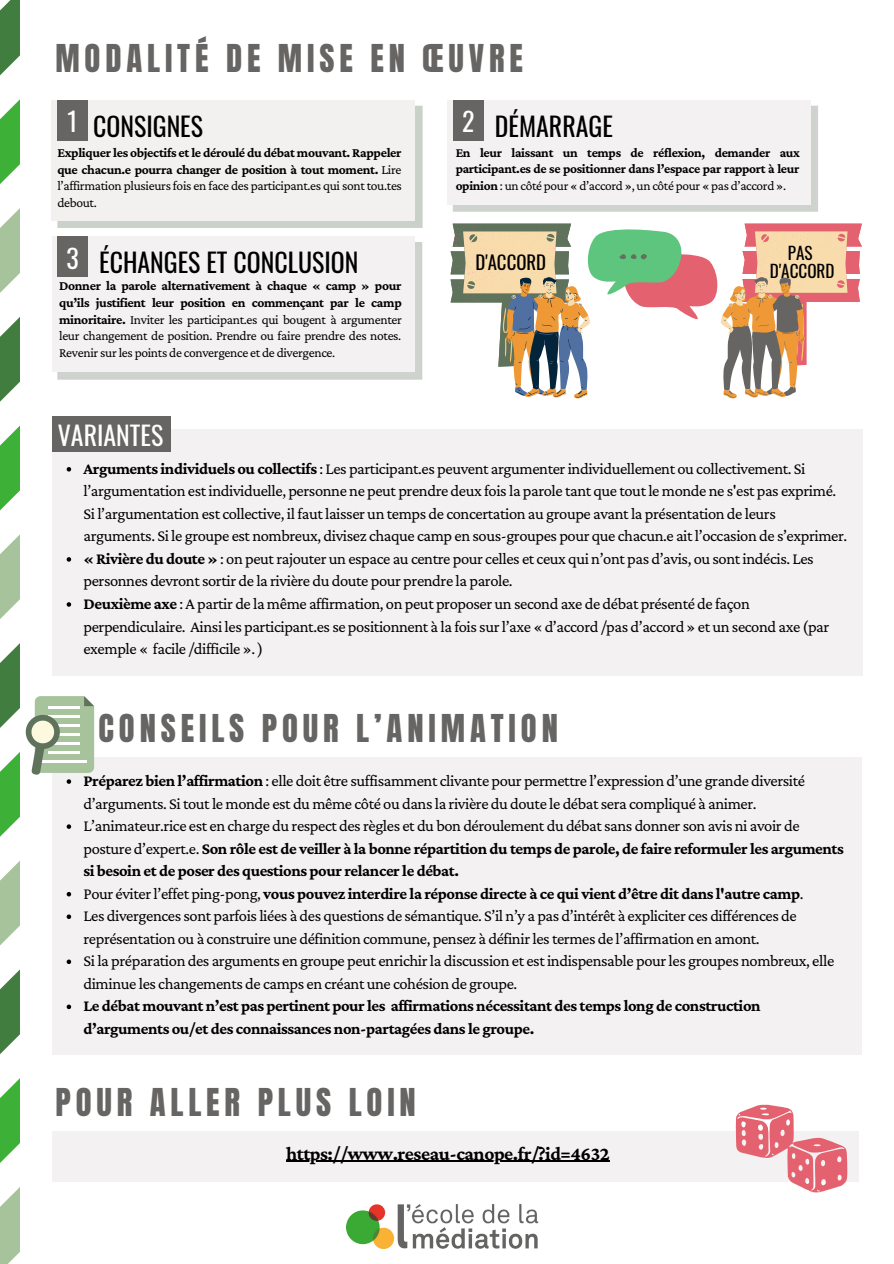
<style>
.page{position:relative;width:894px;height:1264px;background:#fff}
.page>*{position:absolute;margin:0;border:0;box-sizing:border-box;transform-origin:0 0}
.t1{font:32.7px "Anton";letter-spacing:.15em;color:#666563}
.t2{font:25.8px "Oswald";color:#000}
.t3{font:25.8px "Oswald";color:#fff}
.t4{font:700 19.5px "Crimson Pro";letter-spacing:-.025em;color:#000}
.t5{font:18.75px "Oswald";color:#000}
.t6{font:17.1px "Oswald";color:#000}
.t7{font:16.5px/22.5px "Crimson Pro";letter-spacing:-.025em;color:#000}
.t8{font:700 16.5px/22.5px "Crimson Pro";letter-spacing:-.025em;color:#000}
.t9{font:13.5px/17px "Crimson Pro";letter-spacing:-.025em;color:#000;text-align:justify}
.t10{font:700 13.5px/17px "Crimson Pro";letter-spacing:-.025em;color:#000;text-align:justify}
.t11{font:700 13.35px/16.6px "Crimson Pro";letter-spacing:-.025em;color:#000;text-align:justify}
.s1{font-weight:400}
.s2{font-weight:700}
</style>
<div class="page">
<svg style="left:0;top:278px;width:20px;height:985px"></svg>
<div style="left:52px;top:757px;width:809px;height:297px;background:#f3f1f1"></div>
<svg style="left:67px;top:824px;width:4px;height:4px"></svg>
<svg style="left:67px;top:892px;width:4px;height:4px"></svg>
<svg style="left:67px;top:914px;width:4px;height:5px"></svg>
<svg style="left:67px;top:959px;width:4px;height:5px"></svg>
<svg style="left:67px;top:1004px;width:4px;height:5px"></svg>
<svg style="left:25px;top:696px;width:69px;height:87px"></svg>
<div style="left:52px;top:1131px;width:806px;height:50px;background:#f3f1f1"></div>
<svg style="left:735px;top:1104px;width:124px;height:89px"></svg>
<img style="left:346px;top:1204px;width:193px;height:46px">
<svg style="left:0;top:0;width:422px;height:228px"></svg>
<div style="left:52px;top:100px;width:363px;height:120px;background:#f2f1f0"></div>
<div style="left:57px;top:100px;width:31px;height:41px;background:#666563"></div>
<svg style="left:57px;top:242px;width:365px;height:138px;background:#d1d4cf"></svg>
<div style="left:52px;top:236px;width:362px;height:136px;background:#f3f1f1"></div>
<div style="left:57px;top:236px;width:31px;height:41px;background:#666563"></div>
<svg style="left:452px;top:106px;width:365px;height:106px;background:#d3d8d2"></svg>
<div style="left:447px;top:100px;width:363px;height:104px;background:#f3f1f1"></div>
<div style="left:452px;top:100px;width:31px;height:41px;background:#666563"></div>
<div style="left:52px;top:429px;width:810px;height:246px;background:#f3f1f1"></div>
<svg style="left:67px;top:467px;width:4px;height:4px"></svg>
<svg style="left:67px;top:557px;width:4px;height:4px"></svg>
<svg style="left:67px;top:602px;width:4px;height:4px"></svg>
<div style="left:52px;top:416px;width:119px;height:36px;background:#666563"></div>
<svg style="left:450px;top:224px;width:411px;height:175px"></svg>
<hr style="left:286px;top:1160px;width:323px;height:1px;background:#000">
<p class="t1" style="left:55px;top:35px;width:469px">MODALITÉ DE MISE EN ŒUVRE</p>
<p class="t3" style="left:68px;top:101px;width:12px">1</p>
<p class="t2" style="left:93px;top:106px;width:111px">CONSIGNES</p>
<p class="t10" style="left:57px;top:144px;width:346px">Expliquer les objectifs et le déroulé du débat mouvant. Rappeler que chacun.e pourra changer de position à tout moment. <span class="s1">Lire l’affirmation plusieurs fois en face des participant.es qui sont tou.tes debout.</span></p>
<p class="t3" style="left:67px;top:238px;width:14px">3</p>
<p class="t2" style="left:99px;top:242px;width:260px">ÉCHANGES ET CONCLUSION</p>
<p class="t9" style="left:59px;top:277px;width:344px"><span class="s2">Donner la parole alternativement à chaque « camp » pour qu’ils justifient leur position en commençant par le camp minoritaire.</span> Inviter les participant.es qui bougent à argumenter leur changement de position. Prendre ou faire prendre des notes.<br>Revenir sur les points de convergence et de divergence.</p>
<p class="t3" style="left:58px;top:415px;width:107px">VARIANTES</p>
<p class="t3" style="left:462px;top:101px;width:14px">2</p>
<p class="t2" style="left:495px;top:106px;width:119px">DÉMARRAGE</p>
<p class="t11" style="left:455px;top:144px;width:346px">En leur laissant un temps de réflexion, demander aux participant.es de se positionner dans l’espace par rapport à leur opinion <span class="s1">: un côté pour « d’accord », un côté pour « pas d’accord ».</span></p>
<p class="t5" style="left:475px;top:248px;width:72px">D'ACCORD</p>
<p class="t6" style="left:787px;top:240px;width:26px">PAS</p>
<p class="t6" style="left:769px;top:257px;width:66px">D'ACCORD</p>
<p class="t7" style="left:83px;top:457px;width:765px"><span class="s2">Arguments individuels ou collectifs</span> : Les participant.es peuvent argumenter individuellement ou collectivement. Si l’argumentation est individuelle, personne ne peut prendre deux fois la parole tant que tout le monde ne s'est pas exprimé.<br>Si l’argumentation est collective, il faut laisser un temps de concertation au groupe avant la présentation de leurs arguments. Si le groupe est nombreux, divisez chaque camp en sous-groupes pour que chacun.e ait l’occasion de s’exprimer.</p>
<p class="t7" style="left:83px;top:547px;width:731px"><span class="s2">« Rivière du doute »</span> : on peut rajouter un espace au centre pour celles et ceux qui n’ont pas d’avis, ou sont indécis. Les personnes devront sortir de la rivière du doute pour prendre la parole.</p>
<p class="t7" style="left:83px;top:592px;width:747px"><span class="s2">Deuxième axe</span> : A partir de la même affirmation, on peut proposer un second axe de débat présenté de façon perpendiculaire. Ainsi les participant.es se positionnent à la fois sur l’axe « d’accord /pas d’accord » et un second axe (par exemple « facile /difficile ». )</p>
<p class="t1" style="left:98px;top:704px;width:461px">CONSEILS POUR L’ANIMATION</p>
<p class="t7" style="left:83px;top:769px;width:723px"><span class="s2">Préparez bien l’affirmation</span> : elle doit être suffisamment clivante pour permettre l’expression d’une grande diversité d’arguments. Si tout le monde est du même côté ou dans la rivière du doute le débat sera compliqué à animer.</p>
<p class="t8" style="left:83px;top:814px;width:761px"><span class="s1">L’animateur.rice est en charge du respect des règles et du bon déroulement du débat sans donner son avis ni avoir de posture d’expert.e.</span> Son rôle est de veiller à la bonne répartition du temps de parole, de faire reformuler les arguments si besoin et de poser des questions pour relancer le débat.</p>
<p class="t8" style="left:83px;top:881px;width:721px"><span class="s1">Pour éviter l’effet ping-pong,</span> vous pouvez interdire la réponse directe à ce qui vient d’être dit dans l'autre camp<span class="s1">.</span></p>
<p class="t7" style="left:83px;top:904px;width:714px">Les divergences sont parfois liées à des questions de sémantique. S’il n’y a pas d’intérêt à expliciter ces différences de représentation ou à construire une définition commune, pensez à définir les termes de l’affirmation en amont.</p>
<p class="t7" style="left:83px;top:949px;width:752px">Si la préparation des arguments en groupe peut enrichir la discussion et est indispensable pour les groupes nombreux, elle diminue les changements de camps en créant une cohésion de groupe.</p>
<p class="t8" style="left:83px;top:994px;width:678px">Le débat mouvant n’est pas pertinent pour les affirmations nécessitant des temps long de construction d’arguments ou/et des connaissances non-partagées dans le groupe.</p>
<p class="t1" style="left:55px;top:1079px;width:362px">POUR ALLER PLUS LOIN</p>
<p class="t4" style="left:286px;top:1142px;width:325px">https://www.reseau-canope.fr/?id=4632</p>
</div>
